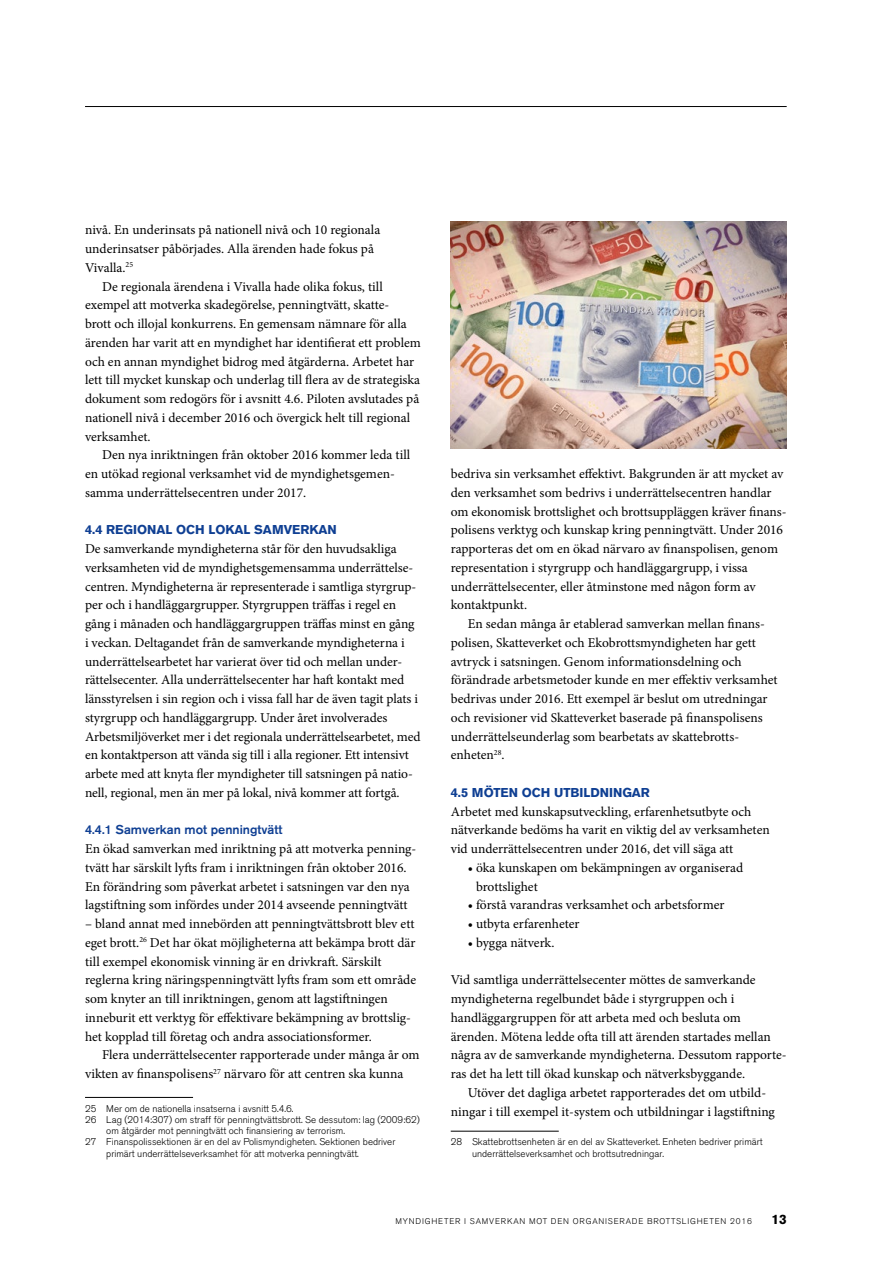
<style>
.page{position:relative;width:893px;height:1263px;background:#fff}
.page>*{position:absolute;margin:0;border:0;box-sizing:border-box;transform-origin:0 0}
.t1{font:13.5px/18.8px "Minion Pro";letter-spacing:-.005em;color:#000}
.t2{font:700 13.5px "Akzidenz Grotesk BQ";color:#000}
.t3{font:700 12.75px "Akzidenz Grotesk BQ";color:#0f3f93}
.t4{font:500 12.75px "Akzidenz Grotesk BQ";color:#0f3f93}
.t5{font:300 9.75px/11.2px "Akzidenz Grotesk BQ";color:#000}
.t6{font:300 8.25px "Akzidenz Grotesk BQ";letter-spacing:.1em;color:#000}
</style>
<div class="page">
<hr style="left:85px;top:106px;width:702px;height:1px;background:#000">
<hr style="left:85px;top:1097px;width:108px;height:1px;background:#000">
<hr style="left:451px;top:1131px;width:108px;height:1px;background:#000">
<img style="left:451px;top:221px;width:336px;height:228px">
<p class="t1" style="left:85px;top:221px;width:297px">nivå. En underinsats på nationell nivå och 10 regionala underinsatser påbörjades. Alla ärenden hade fokus på<br>Vivalla.<sup>25</sup></p>
<p class="t1" style="left:85px;top:277px;width:337px;text-indent:17px">De regionala ärendena i Vivalla hade olika fokus, till exempel att motverka skadegörelse, penningtvätt, skatte-<br>brott och illojal konkurrens. En gemensam nämnare för alla ärenden har varit att en myndighet har identifierat ett problem och en annan myndighet bidrog med åtgärderna. Arbetet har lett till mycket kunskap och underlag till flera av de strategiska dokument som redogörs för i avsnitt 4.6. Piloten avslutades på nationell nivå i december 2016 och övergick helt till regional verksamhet.</p>
<p class="t1" style="left:85px;top:446px;width:327px;text-indent:17px">Den nya inriktningen från oktober 2016 kommer leda till en utökad regional verksamhet vid de myndighetsgemen&shy;samma underrättelsecentren under 2017.</p>
<p class="t3" style="left:85px;top:522px;width:253px">4.4 REGIONAL OCH LOKAL SAMVERKAN</p>
<p class="t1" style="left:85px;top:539px;width:337px">De samverkande myndigheterna står för den huvudsakliga verksamheten vid de myndighetsgemensamma underrättelse&shy;centren. Myndigheterna är representerade i samtliga styrgrup&shy;per och i handläggargrupper. Styrgruppen träffas i regel en gång i månaden och handläggargruppen träffas minst en gång i veckan. Deltagandet från de samverkande myndigheterna i underrättelsearbetet har varierat över tid och mellan under&shy;rättelsecenter. Alla underrättelsecenter har haft kontakt med länsstyrelsen i sin region och i vissa fall har de även tagit plats i styrgrupp och handläggargrupp. Under året involverades Arbetsmiljöverket mer i det regionala underrättelsearbetet, med en kontaktperson att vända sig till i alla regioner. Ett intensivt arbete med att knyta fler myndigheter till satsningen på natio&shy;nell, regional, men än mer på lokal, nivå kommer att fortgå.</p>
<p class="t4" style="left:85px;top:822px;width:199px">4.4.1 Samverkan mot penningtvätt</p>
<p class="t1" style="left:85px;top:839px;width:333px">En ökad samverkan med inriktning på att motverka penning&shy;tvätt har särskilt lyfts fram i inriktningen från oktober 2016.<br>En förändring som påverkat arbetet i satsningen var den nya lagstiftning som infördes under 2014 avseende penningtvätt</p>
<p class="t1" style="left:85px;top:914px;width:333px">– bland annat med innebörden att penningtvättsbrott blev ett eget brott.<sup>26</sup> Det har ökat möjligheterna att bekämpa brott där till exempel ekonomisk vinning är en drivkraft. Särskilt reglerna kring näringspenningtvätt lyfts fram som ett område som knyter an till inriktningen, genom att lagstiftningen inneburit ett verktyg för effektivare bekämpning av brottslig&shy;het kopplad till företag och andra associationsformer.</p>
<p class="t1" style="left:85px;top:1046px;width:336px;text-indent:17px">Flera underrättelsecenter rapporterade under många år om vikten av finanspolisens<sup>27</sup> närvaro för att centren ska kunna</p>
<p class="t5" style="left:85px;top:1103px;width:210px">25 Mer om de nationella insatserna i avsnitt 5.4.6.</p>
<p class="t5" style="left:85px;top:1114px;width:336px">26 Lag (2014:307) om straff för penningtvättsbrott. Se dessutom: lag (2009:62)</p>
<p class="t5" style="left:106px;top:1125px;width:240px">om åtgärder mot penningtvätt och finansiering av terrorism.</p>
<p class="t5" style="left:85px;top:1136px;width:312px">27 Finanspolissektionen är en del av Polismyndigheten. Sektionen bedriver</p>
<p class="t5" style="left:106px;top:1148px;width:254px">primärt underrättelseverksamhet för att motverka penningtvätt.</p>
<p class="t1" style="left:451px;top:464px;width:334px">bedriva sin verksamhet effektivt. Bakgrunden är att mycket av</p>
<p class="t1" style="left:451px;top:483px;width:322px">den verksamhet som bedrivs i underrättelsecentren handlar</p>
<p class="t1" style="left:451px;top:502px;width:337px">om ekonomisk brottslighet och brottsuppläggen kräver finans-</p>
<p class="t1" style="left:451px;top:521px;width:334px">polisens verktyg och kunskap kring penningtvätt. Under 2016</p>
<p class="t1" style="left:451px;top:539px;width:329px">rapporteras det om en ökad närvaro av finanspolisen, genom</p>
<p class="t1" style="left:451px;top:558px;width:299px">representation i styrgrupp och handläggargrupp, i vissa</p>
<p class="t1" style="left:451px;top:577px;width:307px">underrättelsecenter, eller åtminstone med någon form av</p>
<p class="t1" style="left:451px;top:596px;width:78px">kontaktpunkt.</p>
<p class="t1" style="left:468px;top:614px;width:299px">En sedan många år etablerad samverkan mellan finans-</p>
<p class="t1" style="left:451px;top:633px;width:307px">polisen, Skatteverket och Ekobrottsmyndigheten har gett</p>
<p class="t1" style="left:451px;top:652px;width:292px">avtryck i satsningen. Genom informationsdelning och</p>
<p class="t1" style="left:451px;top:671px;width:328px">förändrade arbetsmetoder kunde en mer effektiv verksamhet</p>
<p class="t1" style="left:451px;top:689px;width:318px">bedrivas under 2016. Ett exempel är beslut om utredningar</p>
<p class="t1" style="left:451px;top:708px;width:314px">och revisioner vid Skatteverket baserade på finanspolisens</p>
<p class="t1" style="left:451px;top:727px;width:290px">underrättelseunderlag som bearbetats av skattebrotts-</p>
<p class="t1" style="left:451px;top:746px;width:55px">enheten<sup>28</sup>.</p>
<p class="t3" style="left:451px;top:785px;width:201px">4.5 MÖTEN OCH UTBILDNINGAR</p>
<p class="t1" style="left:451px;top:802px;width:321px">Arbetet med kunskapsutveckling, erfarenhetsutbyte och nätverkande bedöms ha varit en viktig del av verksamheten vid underrättelsecentren under 2016, det vill säga att</p>
<p class="t1" style="left:476px;top:858px;width:269px;text-indent:-8px">• öka kunskapen om bekämpningen av organiserad brottslighet</p>
<p class="t1" style="left:468px;top:896px;width:258px">• förstå varandras verksamhet och arbetsformer</p>
<p class="t1" style="left:468px;top:914px;width:113px">• utbyta erfarenheter</p>
<p class="t1" style="left:468px;top:933px;width:88px">• bygga nätverk.</p>
<p class="t1" style="left:451px;top:971px;width:306px">Vid samtliga underrättelsecenter möttes de samverkande</p>
<p class="t1" style="left:451px;top:989px;width:285px">myndigheterna regelbundet både i styrgruppen och i</p>
<p class="t1" style="left:451px;top:1008px;width:292px">handläggargruppen för att arbeta med och besluta om</p>
<p class="t1" style="left:451px;top:1027px;width:322px">ärenden. Mötena ledde ofta till att ärenden startades mellan</p>
<p class="t1" style="left:451px;top:1046px;width:337px">några av de samverkande myndigheterna. Dessutom rapporte-</p>
<p class="t1" style="left:451px;top:1064px;width:296px">ras det ha lett till ökad kunskap och nätverksbyggande.</p>
<p class="t1" style="left:468px;top:1083px;width:300px">Utöver det dagliga arbetet rapporterades det om utbild-</p>
<p class="t1" style="left:451px;top:1102px;width:326px">ningar i till exempel it-system och utbildningar i lagstiftning</p>
<p class="t5" style="left:472px;top:1136px;width:292px;text-indent:-21px">28 Skattebrottsenheten är en del av Skatteverket. Enheten bedriver primärt underrättelseverksamhet och brottsutredningar.</p>
<p class="t6" style="left:395px;top:1216px;width:358px">MYNDIGHETER I SAMVERKAN MOT DEN ORGANISERADE BROTTSLIGHETEN 2016</p>
<p class="t2" style="left:771px;top:1211px;width:17px">13</p>
</div>
